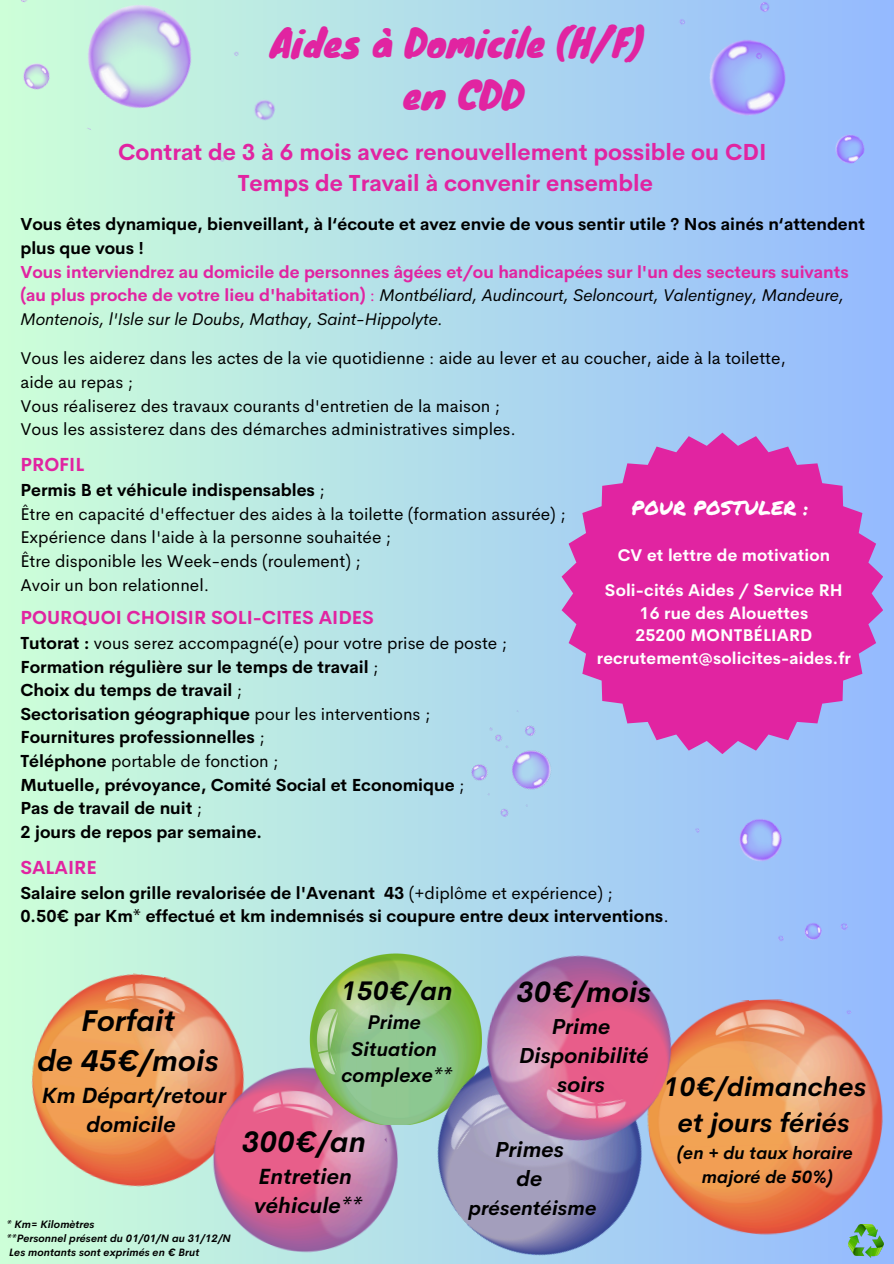
<style>
.page{position:relative;width:894px;height:1264px;background:#fff}
.page>*{position:absolute;margin:0;border:0;box-sizing:border-box;transform-origin:0 0}
.t1{font:37.5px/51.8px "Knewave";color:#e124a1;text-align:center}
.t2{font:italic 700 29.4px/40.5px "Cerebri Sans";letter-spacing:.01em;color:#000;text-align:center}
.t3{font:italic 700 29.1px "Cerebri Sans";color:#000}
.t4{font:italic 700 28.8px "Cerebri Sans";letter-spacing:.01em;color:#000}
.t5{font:italic 700 26.4px/36px "Cerebri Sans";letter-spacing:.01em;color:#000;text-align:center}
.t6{font:italic 700 26.25px "Cerebri Sans";color:#000}
.t7{font:700 22.8px/31.3px "Cerebri Sans";color:#e124a1;text-align:center}
.t8{font:italic 700 21.6px/29.2px "Cerebri Sans";letter-spacing:.01em;color:#000;text-align:center}
.t9{font:italic 700 21.3px/29.2px "Cerebri Sans";letter-spacing:.01em;color:#000;text-align:center}
.t10{font:italic 700 19.95px "Cerebri Sans";letter-spacing:.01em;color:#000}
.t11{font:19.65px "Permanent Marker";letter-spacing:.01em;color:#fff}
.t12{font:italic 700 19.5px/26.7px "Cerebri Sans";letter-spacing:.01em;color:#000;text-align:center}
.t13{font:700 18.45px "Cerebri Sans";color:#e124a1}
.t14{font:italic 700 17.4px/23.7px "Cerebri Sans";letter-spacing:.01em;color:#000;text-align:center}
.t15{font:700 17.1px/23.5px "Cerebri Sans";color:#000}
.t16{font:17.1px/23.5px "Cerebri Sans";color:#000}
.t17{font:700 16.95px/23.5px "Cerebri Sans";color:#e124a1}
.t18{font:700 16.65px/22.6px "Cerebri Sans";letter-spacing:.01em;color:#fff;text-align:center}
.t19{font:italic 700 10.5px "Cerebri Sans";letter-spacing:.01em;color:#000}
.s1{color:#000}
.s2{font-weight:400}
.s3{font-weight:400;font-style:italic;color:#000}
.s4{font-weight:700}
</style>
<div class="page">
<div style="left:0;top:0;width:893px;height:1263px;background:linear-gradient(to right,#cdffd8,#94b9ff)"></div>
<img style="left:0;top:0;width:312px;height:189px">
<img style="left:596px;top:0;width:297px;height:228px">
<img style="left:443px;top:696px;width:129px;height:132px">
<div style="left:679px;top:741px;width:214px;height:254px;background:#9bc1fa"></div>
<svg style="left:561px;top:432px;width:321px;height:322px;background:#cf50b8"></svg>
<img style="left:0;top:957px;width:287px;height:281px">
<img style="left:177px;top:1012px;width:207px;height:245px">
<img style="left:287px;top:946px;width:166px;height:178px">
<img style="left:384px;top:1005px;width:190px;height:258px">
<img style="left:574px;top:995px;width:319px;height:268px">
<img style="left:453px;top:939px;width:261px;height:266px">
<img style="left:848px;top:1224px;width:35px;height:33px">
<h6 class="t1" style="left:270px;top:15px;width:376px">Aides à Domicile (H/F) en CDD</h6>
<p class="t7" style="left:118px;top:136px;width:650px">Contrat de 3 à 6 mois avec renouvellement possible ou CDI<br>Temps de Travail à convenir ensemble</p>
<p class="t17" style="left:20px;top:213px;width:845px"><span class="s1">Vous êtes dynamique, bienveillant, à l‘écoute et avez envie de vous sentir utile ? Nos ainés n‘attendent plus que vous !<br></span>Vous interviendrez au domicile de personnes âgées et/ou handicapées sur l'un des secteurs suivants (au plus proche de votre lieu d'habitation) <span class="s2">:</span> <span class="s3">Montbéliard, Audincourt, Seloncourt, Valentigney, Mandeure, Montenois, l'Isle sur le Doubs, Mathay, Saint-Hippolyte.</span></p>
<h1 class="t16" style="left:20px;top:346px;width:766px">Vous les aiderez dans les actes de la vie quotidienne : aide au lever et au coucher, aide à la toilette, aide au repas ;<br>Vous réaliserez des travaux courants d'entretien de la maison ;<br>Vous les assisterez dans des démarches administratives simples.</h1>
<h2 class="t13" style="left:20px;top:453px;width:65px">PROFIL</h2>
<h2 class="t16" style="left:20px;top:478px;width:546px"><span class="s4">Permis B et véhicule indispensables</span> ;<br>Être en capacité d'effectuer des aides à la toilette (formation assurée) ; Expérience dans l'aide à la personne souhaitée ;<br>Être disponible les Week-ends (roulement) ;<br>Avoir un bon relationnel.</h2>
<h6 class="t13" style="left:20px;top:605px;width:355px">POURQUOI CHOISIR SOLI-CITES AIDES</h6>
<h6 class="t15" style="left:20px;top:631px;width:488px">Tutorat : <span class="s2">vous serez accompagné(e) pour votre prise de poste ; </span>Formation régulière sur le temps de travail <span class="s2">;<br></span>Choix du temps de travail <span class="s2">;<br></span>Sectorisation géographique <span class="s2">pour les interventions ; </span>Fournitures professionnelles <span class="s2">;<br></span>Téléphone <span class="s2">portable de fonction ;<br></span>Mutuelle, prévoyance, Comité Social et Economique <span class="s2">;<br></span>Pas de travail de nuit <span class="s2">;<br></span>2 jours de repos par semaine.</h6>
<h6 class="t13" style="left:20px;top:855px;width:78px">SALAIRE</h6>
<h6 class="t15" style="left:20px;top:880px;width:649px">Salaire selon grille revalorisée de l'Avenant 43 <span class="s2">(+diplôme et expérience) ;<br></span>0.50€ par Km* effectué et km indemnisés si coupure entre deux interventions<span class="s2">.</span></h6>
<p class="t11" style="left:631px;top:493px;width:178px">POUR POSTULER :</p>
<p class="t18" style="left:617px;top:544px;width:214px">CV et lettre de motivation</p>
<h2 class="t18" style="left:596px;top:578px;width:255px">Soli-cités Aides / Service RH<br>16 rue des Alouettes<br>25200 MONTBÉLIARD recrutement@solicites-aides.fr</h2>
<p class="t2" style="left:37px;top:1000px;width:182px">Forfait<br>de 45€/mois</p>
<p class="t8" style="left:42px;top:1080px;width:185px">Km Départ/retour domicile</p>
<h2 class="t19" style="left:6px;top:1217px;width:90px">* Km= Kilomètres</h2>
<p class="t19" style="left:6px;top:1231px;width:226px">**Personnel présent du 01/01/N au 31/12/N</p>
<h5 class="t19" style="left:9px;top:1245px;width:191px">Les montants sont exprimés en € Brut</h5>
<p class="t6" style="left:341px;top:973px;width:113px">150€/an</p>
<p class="t12" style="left:341px;top:1008px;width:112px">Prime<br>Situation complexe**</p>
<h4 class="t3" style="left:242px;top:1123px;width:125px">300€/an</h4>
<h4 class="t8" style="left:254px;top:1161px;width:109px;text-align:left">Entretien véhicule**</h4>
<p class="t4" style="left:516px;top:973px;width:136px">30€/mois</p>
<p class="t9" style="left:519px;top:1011px;width:131px">Prime<br>Disponibilité soirs</p>
<p class="t9" style="left:495px;top:1134px;width:70px">Primes de</p>
<p class="t10" style="left:468px;top:1194px;width:129px">présentéisme</p>
<h3 class="t5" style="left:663px;top:1068px;width:204px">10€/dimanches et jours fériés</h3>
<h3 class="t14" style="left:677px;top:1141px;width:177px">(en + du taux horaire majoré de 50%)</h3>
</div>
